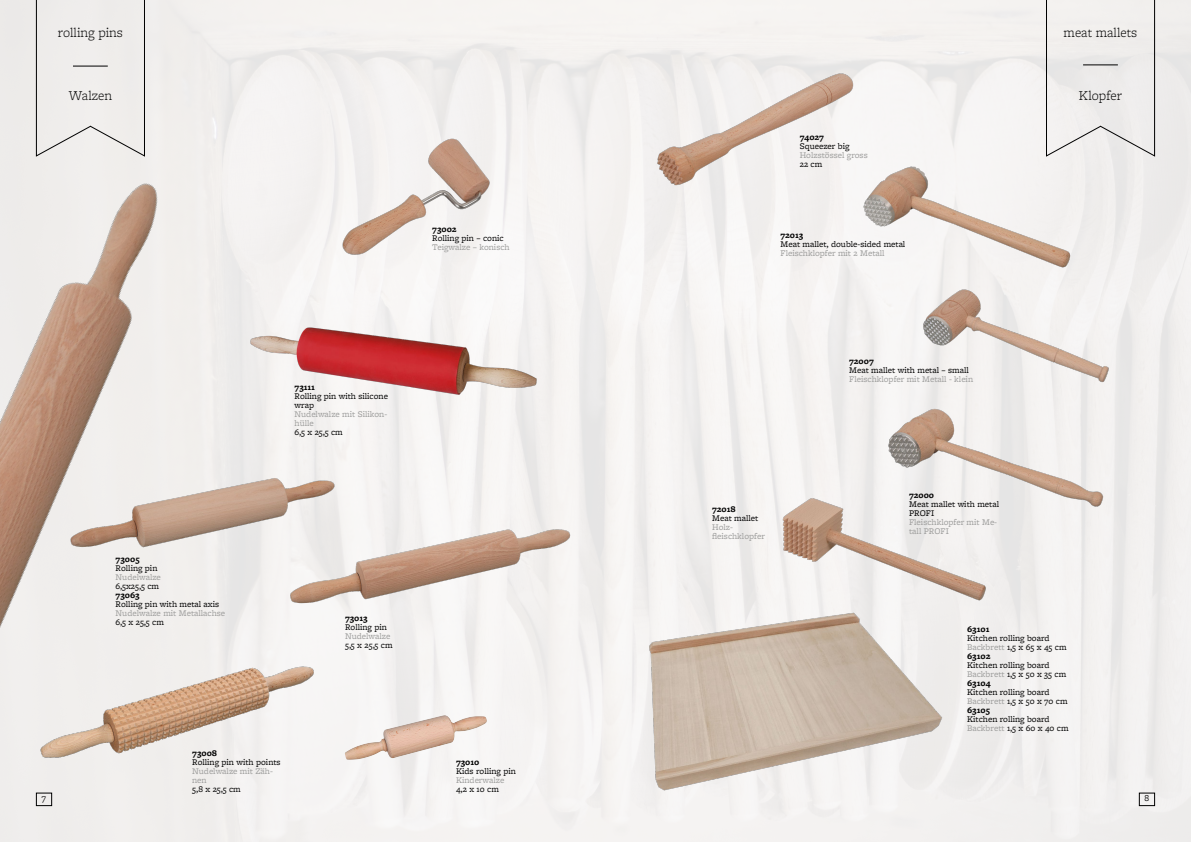
<style>
.page{position:relative;width:1191px;height:842px;background:#f4f2f0}
.page>*{position:absolute;margin:0;border:0;box-sizing:border-box;transform-origin:0 0}
.t1{font:300 14px "Freight Micro Pro";color:#000}
.t2{font:9.5px "Freight Macro Pro";color:#000}
.t3{font:9px/9px "Freight Micro Pro";color:#000}
.t4{font:9px/9px "Freight Micro Pro";color:#9d9d9c}
.t5{font:700 9px "Freight Micro Pro";color:#000}
.s1{color:#9d9d9c}
.s2{font-weight:700}
</style>
<div class="page">
<img style="left:0;top:143px;width:158px;height:485px">
<img style="left:863px;top:166px;width:208px;height:112px">
<img style="left:923px;top:285px;width:186px;height:108px">
<img style="left:888px;top:400px;width:216px;height:121px">
<img style="left:774px;top:492px;width:217px;height:109px">
<img style="left:63px;top:464px;width:274px;height:98px">
<img style="left:40px;top:664px;width:274px;height:94px">
<img style="left:287px;top:517px;width:284px;height:99px">
<img style="left:345px;top:715px;width:142px;height:45px">
<img style="left:342px;top:133px;width:148px;height:122px">
<img style="left:655px;top:61px;width:206px;height:135px">
<img style="left:238px;top:313px;width:299px;height:99px">
<img style="left:561px;top:544px;width:407px;height:247px">
<div style="left:36px;top:793px;width:16px;height:13px;border:1px solid #000"></div>
<div style="left:1139px;top:793px;width:16px;height:13px;border:1px solid #000"></div>
<svg style="left:36px;top:0;width:109px;height:157px"></svg>
<svg style="left:1045px;top:0;width:110px;height:157px"></svg>
<hr style="left:73px;top:66px;width:35px;height:1px;background:#000">
<h1 class="t1" style="left:58px;top:23px;width:67px">rolling pins</h1>
<h1 class="t1" style="left:69px;top:86px;width:45px">Walzen</h1>
<p class="t5" style="left:116px;top:553px;width:26px">73005</p>
<p class="t3" style="left:116px;top:564px;width:43px">Rolling pin</p>
<p class="t4" style="left:116px;top:573px;width:47px">Nudelwalze</p>
<p class="t3" style="left:116px;top:582px;width:45px">6,5x25,5 cm</p>
<p class="t5" style="left:116px;top:589px;width:26px">73063</p>
<p class="t3" style="left:116px;top:600px;width:105px">Rolling pin with metal axis</p>
<p class="t4" style="left:116px;top:609px;width:111px">Nudelwalze mit Metallachse</p>
<p class="t3" style="left:116px;top:618px;width:50px">6,5 x 25,5 cm</p>
<p class="t5" style="left:432px;top:223px;width:26px">73002</p>
<p class="t3" style="left:432px;top:234px;width:73px">Rolling pin – conic</p>
<p class="t4" style="left:432px;top:243px;width:79px">Teigwalze – konisch</p>
<p class="t5" style="left:294px;top:381px;width:22px">73111</p>
<p class="t3" style="left:294px;top:391px;width:95px">Rolling pin with silicone wrap</p>
<p class="t4" style="left:294px;top:409px;width:94px">Nudelwalze mit Silikon&shy;hülle</p>
<p class="t3" style="left:294px;top:427px;width:50px">6,5 x 25,5 cm</p>
<p class="t5" style="left:345px;top:612px;width:24px">73013</p>
<p class="t3" style="left:345px;top:622px;width:43px">Rolling pin</p>
<p class="t4" style="left:345px;top:631px;width:47px">Nudelwalze</p>
<p class="t3" style="left:345px;top:640px;width:49px">5,5 x 25,5 cm</p>
<p class="t5" style="left:799px;top:131px;width:26px">74027</p>
<p class="t3" style="left:799px;top:142px;width:51px">Squeezer big</p>
<p class="t4" style="left:799px;top:151px;width:70px">Holzstössel gross</p>
<p class="t3" style="left:799px;top:160px;width:24px">22 cm</p>
<p class="t5" style="left:780px;top:229px;width:24px">72013</p>
<p class="t3" style="left:780px;top:240px;width:126px">Meat mallet, double-sided metal</p>
<p class="t4" style="left:780px;top:249px;width:105px">Fleischklopfer mit 2 Metall</p>
<p class="t5" style="left:849px;top:354px;width:26px">72007</p>
<p class="t3" style="left:849px;top:365px;width:121px">Meat mallet with metal – small</p>
<p class="t4" style="left:849px;top:374px;width:125px">Fleischklopfer mit Metall - klein</p>
<h1 class="t1" style="left:1063px;top:23px;width:75px">meat mallets</h1>
<h1 class="t1" style="left:1079px;top:86px;width:45px">Klopfer</h1>
<p class="t5" style="left:712px;top:503px;width:25px">72018</p>
<p class="t3" style="left:712px;top:513px;width:48px">Meat mallet</p>
<p class="t4" style="left:712px;top:522px;width:54px">Holz&shy;fleischklopfer</p>
<p class="t5" style="left:909px;top:489px;width:27px">72000</p>
<p class="t3" style="left:909px;top:499px;width:91px">Meat mallet with metal<br>PROFI</p>
<p class="t4" style="left:909px;top:517px;width:89px">Fleischklopfer mit Me&shy;tall PROFI</p>
<p class="t5" style="left:967px;top:623px;width:24px">63101</p>
<p class="t3" style="left:967px;top:633px;width:101px">Kitchen rolling board<br><span class="s1">Backbrett</span> 1,5 x 65 x 45 cm<br><span class="s2">63102</span></p>
<p class="t3" style="left:967px;top:660px;width:101px">Kitchen rolling board<br><span class="s1">Backbrett</span> 1,5 x 50 x 35 cm<br><span class="s2">63104</span></p>
<p class="t3" style="left:967px;top:687px;width:102px">Kitchen rolling board<br><span class="s1">Backbrett</span> 1,5 x 50 x 70 cm<br><span class="s2">63105</span></p>
<p class="t3" style="left:967px;top:714px;width:103px">Kitchen rolling board<br><span class="s1">Backbrett</span> 1,5 x 60 x 40 cm</p>
<p class="t5" style="left:192px;top:746px;width:27px">73008</p>
<p class="t3" style="left:192px;top:757px;width:90px">Rolling pin with points</p>
<p class="t4" style="left:192px;top:766px;width:82px">Nudelwalze mit Zäh&shy;nen</p>
<p class="t3" style="left:192px;top:784px;width:50px">5,8 x 25,5 cm</p>
<p class="t5" style="left:456px;top:756px;width:25px">73010</p>
<p class="t3" style="left:456px;top:766px;width:61px">Kids rolling pin</p>
<p class="t4" style="left:456px;top:775px;width:50px">Kinderwalze</p>
<p class="t3" style="left:456px;top:784px;width:44px">4,2 x 10 cm</p>
<p class="t2" style="left:42px;top:791px;width:6px">7</p>
<p class="t2" style="left:1144px;top:791px;width:6px">8</p>
</div>
